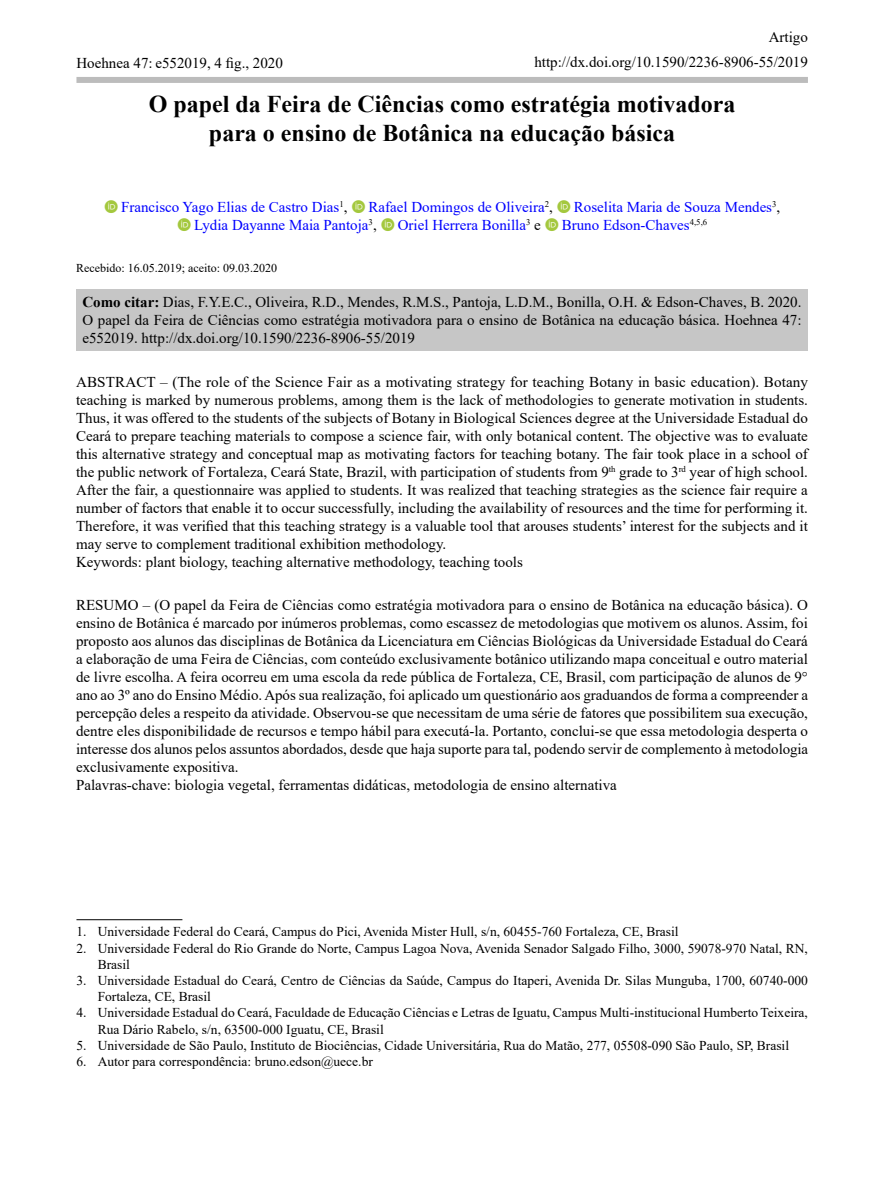
<style>
.page{position:relative;width:893px;height:1187px;background:#fff}
.page>*{position:absolute;margin:0;border:0;box-sizing:border-box;transform-origin:0 0}
.t1{font:700 24px/28.8px "Times New Roman";color:#000;text-align:center}
.t2{font:15px/18px "Times New Roman";color:#000}
.t3{font:15px "Times New Roman";color:#00f}
.t4{font:13.5px/16.2px "Times New Roman";color:#000}
.t5{font:12px "Times New Roman";color:#000}
.s1{color:#000}
.s2{font-weight:700}
</style>
<div class="page">
<div style="left:76px;top:289px;width:732px;height:62px;background:#c6c6c6"></div>
<div style="left:76px;top:77px;width:732px;height:6px;background:#bcbcbc"></div>
<hr style="left:76px;top:919px;width:106px;height:1px;background:#000">
<p class="t2" style="left:76px;top:54px;width:208px">Hoehnea 47: e552019, 4 fig., 2020</p>
<p class="t2" style="left:534px;top:24px;width:275px;line-height:25.5px;text-align:right">Artigo http://dx.doi.org/10.1590/2236-8906-55/2019</p>
<h1 class="t1" style="left:149px;top:89px;width:588px">O papel da Feira de Ciências como estratégia motivadora para o ensino de Botânica na educação básica</h1>
<p class="t3" style="left:121px;top:196px;width:228px">Francisco Yago Elias de Castro Dias<sup>1</sup><span class="s1">,</span></p>
<p class="t3" style="left:368px;top:196px;width:186px">Rafael Domingos de Oliveira<sup>2</sup><span class="s1">,</span></p>
<p class="t3" style="left:574px;top:196px;width:208px">Roselita Maria de Souza Mendes<sup>3</sup><span class="s1">,</span></p>
<p class="t3" style="left:194px;top:214px;width:184px">Lydia Dayanne Maia Pantoja<sup>3</sup><span class="s1">,</span></p>
<p class="t3" style="left:398px;top:214px;width:145px">Oriel Herrera Bonilla<sup>3</sup> <span class="s1">e</span></p>
<p class="t3" style="left:562px;top:214px;width:147px">Bruno Edson-Chaves<sup>4,5,6</sup></p>
<p class="t5" style="left:76px;top:259px;width:202px">Recebido: 16.05.2019; aceito: 09.03.2020</p>
<p class="t2" style="left:82px;top:292px;width:721px;text-align:justify"><span class="s2">Como citar:</span> Dias, F.Y.E.C., Oliveira, R.D., Mendes, R.M.S., Pantoja, L.D.M., Bonilla, O.H. &amp; Edson-Chaves, B. 2020.<br>O papel da Feira de Ciências como estratégia motivadora para o ensino de Botânica na educação básica. Hoehnea 47: e552019. http://dx.doi.org/10.1590/2236-8906-55/2019</p>
<p class="t2" style="left:76px;top:372px;width:733px">ABSTRACT – (The role of the Science Fair as a motivating strategy for teaching Botany in basic education). Botany teaching is marked by numerous problems, among them is the lack of methodologies to generate motivation in students.<br>Thus, it was offered to the students of the subjects of Botany in Biological Sciences degree at the Universidade Estadual do Ceará to prepare teaching materials to compose a science fair, with only botanical content. The objective was to evaluate this alternative strategy and conceptual map as motivating factors for teaching botany. The fair took place in a school of the public network of Fortaleza, Ceará State, Brazil, with participation of students from 9<sup>th</sup> grade to 3<sup>rd</sup> year of high school.<br>After the fair, a questionnaire was applied to students. It was realized that teaching strategies as the science fair require a number of factors that enable it to occur successfully, including the availability of resources and the time for performing it.<br>Therefore, it was verified that this teaching strategy is a valuable tool that arouses students’ interest for the subjects and it may serve to complement traditional exhibition methodology.<br>Keywords: plant biology, teaching alternative methodology, teaching tools</p>
<p class="t2" style="left:76px;top:595px;width:734px">RESUMO – (O papel da Feira de Ciências como estratégia motivadora para o ensino de Botânica na educação básica). O ensino de Botânica é marcado por inúmeros problemas, como escassez de metodologias que motivem os alunos. Assim, foi proposto aos alunos das disciplinas de Botânica da Licenciatura em Ciências Biológicas da Universidade Estadual do Ceará a elaboração de uma Feira de Ciências, com conteúdo exclusivamente botânico utilizando mapa conceitual e outro material de livre escolha. A feira ocorreu em uma escola da rede pública de Fortaleza, CE, Brasil, com participação de alunos de 9° ano ao 3º ano do Ensino Médio. Após sua realização, foi aplicado um questionário aos graduandos de forma a compreender a percepção deles a respeito da atividade. Observou-se que necessitam de uma série de fatores que possibilitem sua execução, dentre eles disponibilidade de recursos e tempo hábil para executá-la. Portanto, conclui-se que essa metodologia desperta o interesse dos alunos pelos assuntos abordados, desde que haja suporte para tal, podendo servir de complemento à metodologia exclusivamente expositiva.<br>Palavras-chave: biologia vegetal, ferramentas didáticas, metodologia de ensino alternativa</p>
<p class="t4" style="left:76px;top:923px;width:604px">1. Universidade Federal do Ceará, Campus do Pici, Avenida Mister Hull, s/n, 60455-760 Fortaleza, CE, Brasil</p>
<p class="t4" style="left:98px;top:939px;width:712px;text-indent:-21px">2. Universidade Federal do Rio Grande do Norte, Campus Lagoa Nova, Avenida Senador Salgado Filho, 3000, 59078-970 Natal, RN,<br>Brasil</p>
<p class="t4" style="left:98px;top:971px;width:712px;text-indent:-21px">3. Universidade Estadual do Ceará, Centro de Ciências da Saúde, Campus do Itaperi, Avenida Dr. Silas Munguba, 1700, 60740-000<br>Fortaleza, CE, Brasil</p>
<p class="t4" style="left:98px;top:1004px;width:712px;text-indent:-21px">4. Universidade Estadual do Ceará, Faculdade de Educação Ciências e Letras de Iguatu, Campus Multi-institucional Humberto Teixeira,<br>Rua Dário Rabelo, s/n, 63500-000 Iguatu, CE, Brasil</p>
<p class="t4" style="left:76px;top:1036px;width:714px">5. Universidade de São Paulo, Instituto de Biociências, Cidade Universitária, Rua do Matão, 277, 05508-090 São Paulo, SP, Brasil</p>
<p class="t4" style="left:76px;top:1052px;width:298px">6. Autor para correspondência: bruno.edson@uece.br</p>
</div>
